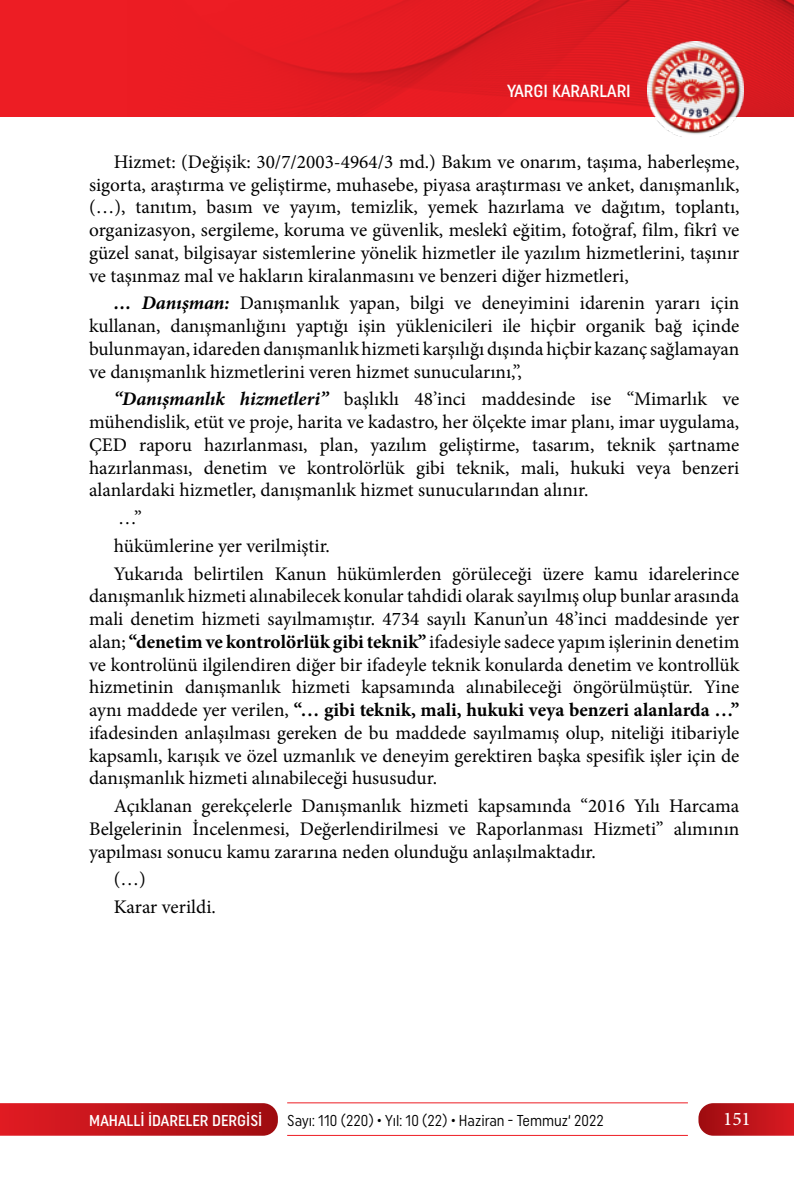
<style>
.page{position:relative;width:794px;height:1191px;background:#fff}
.page>*{position:absolute;margin:0;border:0;box-sizing:border-box;transform-origin:0 0}
.t1{font:19.25px/22.8px "Minion Pro";color:#000;text-align:justify}
.t2{font:500 19.25px "Minion Pro";color:#fff}
.t3{font:500 17.5px "Uniform Condensed";color:#fff}
.t4{font:15.75px "Uniform Condensed";color:#000;scale:.95 1}
.t5{font:500 15.75px "Uniform Condensed";color:#fff}
.s1{font-weight:700;font-style:italic}
.s2{font-weight:700}
</style>
<div class="page">
<svg style="left:0;top:1103px;width:278px;height:32px;background:#c0171d"></svg>
<svg style="left:698px;top:1103px;width:96px;height:32px;background:#be1c22"></svg>
<hr style="left:287px;top:1102px;width:401px;height:1px;background:#ed1d24">
<hr style="left:287px;top:1135px;width:401px;height:1px;background:#ed1d24">
<img style="left:654px;top:117px;width:83px;height:20px">
<img style="left:8px;top:0;width:786px;height:117px">
<p class="t3" style="left:507px;top:80px;width:125px">YARGI KARARLARI</p>
<p class="t1" style="left:89px;top:150px;width:652px;text-indent:25px">Hizmet: (Değişik: 30/7/2003-4964/3 md.) Bakım ve onarım, taşıma, haberleşme, sigorta, araştırma ve geliştirme, muhasebe, piyasa araştırması ve anket, danışmanlık, (…), tanıtım, basım ve yayım, temizlik, yemek hazırlama ve dağıtım, toplantı, organizasyon, sergileme, koruma ve güvenlik, meslekî eğitim, fotoğraf, film, fikrî ve güzel sanat, bilgisayar sistemlerine yönelik hizmetler ile yazılım hizmetlerini, taşınır ve taşınmaz mal ve hakların kiralanmasını ve benzeri diğer hizmetleri,</p>
<p class="t1" style="left:89px;top:292px;width:652px;text-indent:25px"><span class="s1">… Danışman:</span> Danışmanlık yapan, bilgi ve deneyimini idarenin yararı için kullanan, danışmanlığını yaptığı işin yüklenicileri ile hiçbir organik bağ içinde bulunmayan, idareden danışmanlık hizmeti karşılığı dışında hiçbir kazanç sağlamayan ve danışmanlık hizmetlerini veren hizmet sunucularını,”,</p>
<p class="t1" style="left:89px;top:388px;width:652px;text-indent:25px"><span class="s1">“Danışmanlık hizmetleri”</span> başlıklı 48’inci maddesinde ise “Mimarlık ve mühendislik, etüt ve proje, harita ve kadastro, her ölçekte imar planı, imar uygulama, ÇED raporu hazırlanması, plan, yazılım geliştirme, tasarım, teknik şartname hazırlanması, denetim ve kontrolörlük gibi teknik, mali, hukuki veya benzeri alanlardaki hizmetler, danışmanlık hizmet sunucularından alınır.</p>
<p class="t1" style="left:114px;top:504px;width:627px;line-height:27.7px;text-align:left">…”<br>hükümlerine yer verilmiştir.<br>Yukarıda belirtilen Kanun hükümlerden görüleceği üzere kamu idarelerince</p>
<p class="t1" style="left:89px;top:585px;width:652px">danışmanlık hizmeti alınabilecek konular tahdidi olarak sayılmış olup bunlar arasında mali denetim hizmeti sayılmamıştır. 4734 sayılı Kanun’un 48’inci maddesinde yer alan; <span class="s2">“denetim ve kontrolörlük gibi teknik”</span> ifadesiyle sadece yapım işlerinin denetim ve kontrolünü ilgilendiren diğer bir ifadeyle teknik konularda denetim ve kontrollük hizmetinin danışmanlık hizmeti kapsamında alınabileceği öngörülmüştür. Yine aynı maddede yer verilen, <span class="s2">“… gibi teknik, mali, hukuki veya benzeri alanlarda …” </span>ifadesinden anlaşılması gereken de bu maddede sayılmamış olup, niteliği itibariyle kapsamlı, karışık ve özel uzmanlık ve deneyim gerektiren başka spesifik işler için de danışmanlık hizmeti alınabileceği hususudur.</p>
<p class="t1" style="left:89px;top:794px;width:652px;text-indent:25px">Açıklanan gerekçelerle Danışmanlık hizmeti kapsamında “2016 Yılı Harcama Belgelerinin İncelenmesi, Değerlendirilmesi ve Raporlanması Hizmeti” alımının yapılması sonucu kamu zararına neden olunduğu anlaşılmaktadır.</p>
<p class="t1" style="left:114px;top:865px;width:103px;line-height:27.7px">(…)<br>Karar verildi.</p>
<p class="t5" style="left:89px;top:1111px;width:175px">MAHALLİ İDARELER DERGİSİ</p>
<p class="t4" style="left:287px;top:1111px;width:335px">Sayı: 110 (220) • Yıl: 10 (22) • Haziran - Temmuz‘ 2022</p>
<p class="t2" style="left:723px;top:1106px;width:29px">151</p>
</div>
